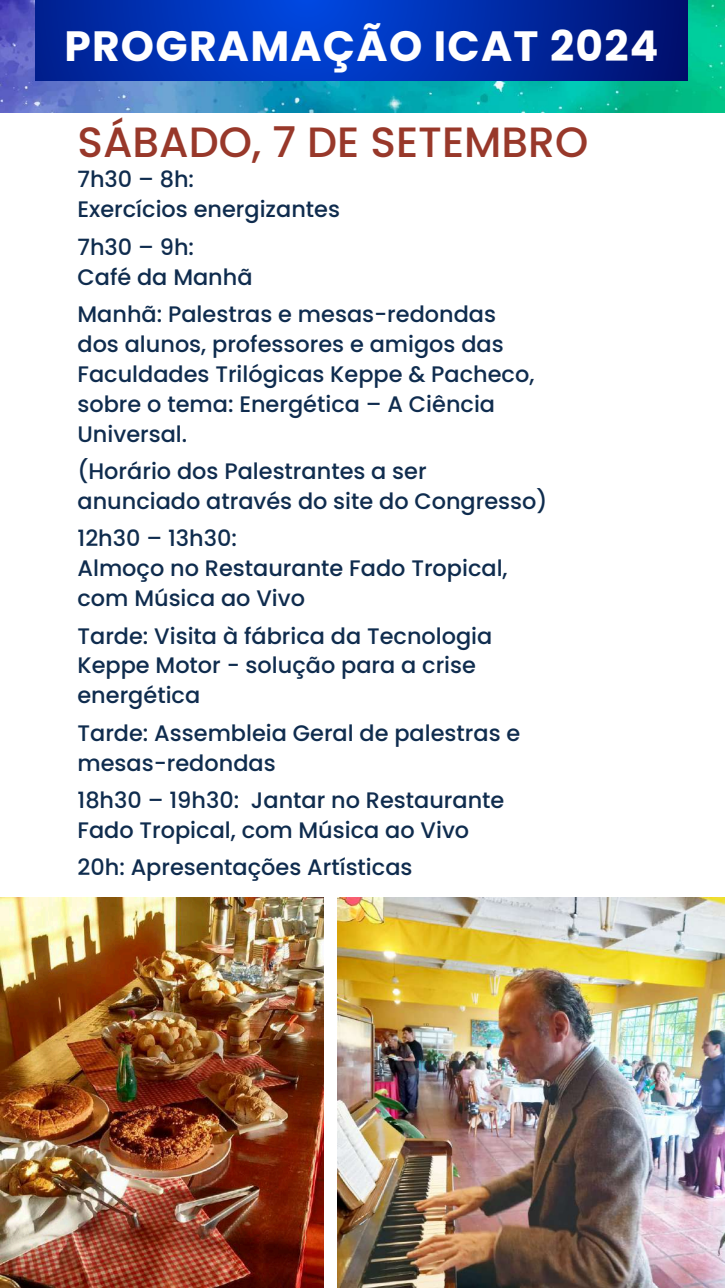
<style>
.page{position:relative;width:725px;height:1288px;background:#fff}
.page>*{position:absolute;margin:0;border:0;box-sizing:border-box;transform-origin:0 0}
.t1{font:700 42.38px "Poppins";letter-spacing:.03em;color:#fff}
.t2{font:500 42.38px "Poppins";color:#98382a}
.t3{font:500 22.38px/29.9px "Poppins";color:#0f2c4e}
</style>
<div class="page">
<img style="left:0;top:0;width:725px;height:113px">
<svg style="left:35px;top:0;width:653px;height:80px;background:#002dab"></svg>
<img style="left:0;top:898px;width:324px;height:390px">
<img style="left:338px;top:898px;width:387px;height:390px">
<h1 class="t1" style="left:64px;top:21px;width:596px">PROGRAMAÇÃO ICAT 2024</h1>
<h1 class="t2" style="left:78px;top:118px;width:512px">SÁBADO, 7 DE SETEMBRO</h1>
<p class="t3" style="left:77px;top:165px;width:264px">7h30 – 8h:<br>Exercícios energizantes</p>
<p class="t3" style="left:77px;top:232px;width:177px">7h30 – 9h:<br>Café da Manhã</p>
<p class="t3" style="left:77px;top:299px;width:458px">Manhã: Palestras e mesas-redondas dos alunos, professores e amigos das<br>Faculdades Trilógicas Keppe &amp; Pacheco, sobre o tema: Energética – A Ciência<br>Universal.</p>
<p class="t3" style="left:77px;top:456px;width:472px">(Horário dos Palestrantes a ser anunciado através do site do Congresso)</p>
<p class="t3" style="left:77px;top:523px;width:432px">12h30 – 13h30:<br>Almoço no Restaurante Fado Tropical, com Música ao Vivo</p>
<p class="t3" style="left:77px;top:621px;width:416px">Tarde: Visita à fábrica da Tecnologia<br>Keppe Motor - solução para a crise energética</p>
<p class="t3" style="left:77px;top:718px;width:444px">Tarde: Assembleia Geral de palestras e mesas-redondas</p>
<p class="t3" style="left:77px;top:785px;width:428px">18h30 – 19h30: Jantar no Restaurante<br>Fado Tropical, com Música ao Vivo</p>
<p class="t3" style="left:77px;top:852px;width:337px">20h: Apresentações Artísticas</p>
</div>
